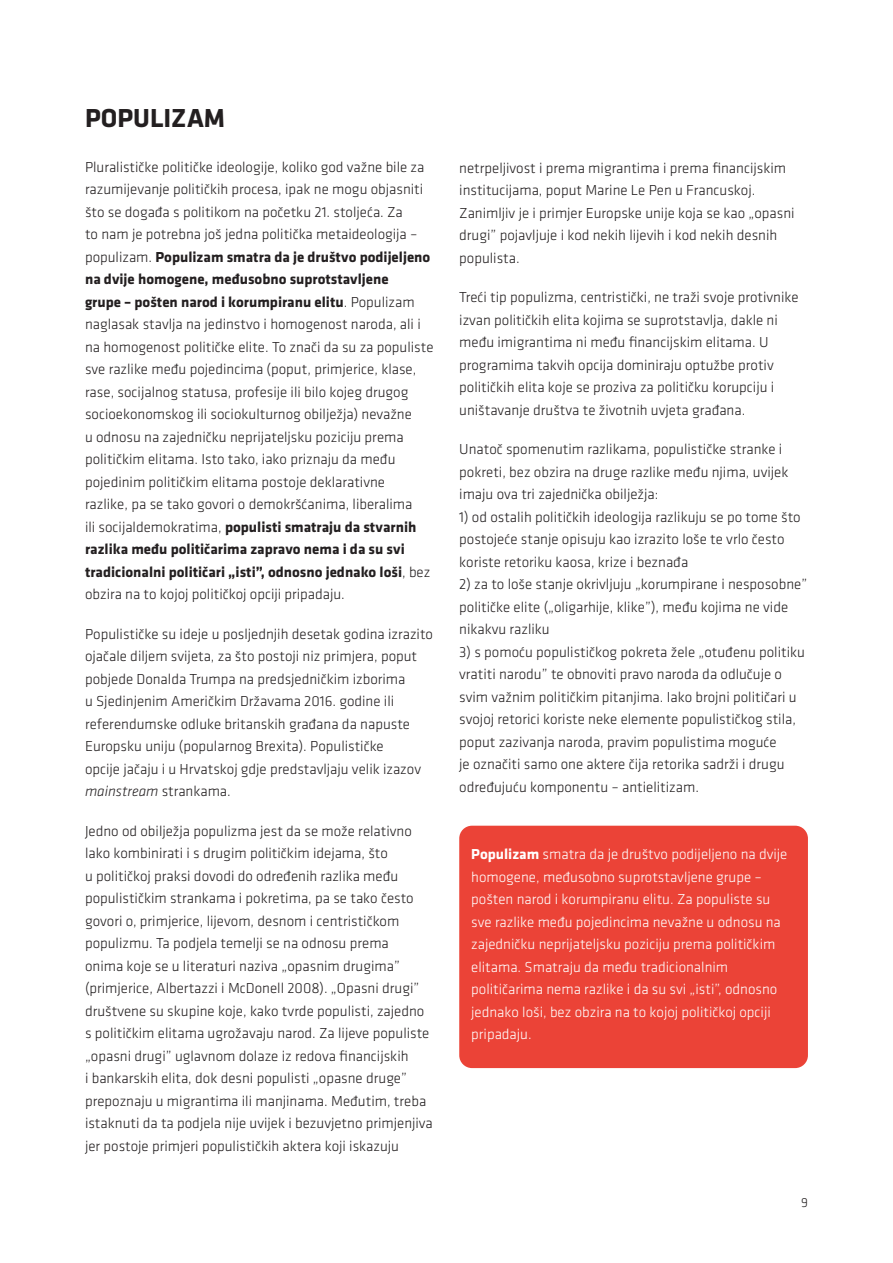
<style>
.page{position:relative;width:893px;height:1263px;background:#fff}
.page>*{position:absolute;margin:0;border:0;box-sizing:border-box;transform-origin:0 0}
.t1{font:700 27px "Klavika";color:#231f20}
.t2{font:300 15px/22.5px "Klavika";color:#231f20}
.t3{font:300 15px/22.5px "Klavika";color:#fff}
.t4{font:300 13.5px "Klavika";color:#231f20}
.s1{font-weight:700}
.s2{font-style:italic}
</style>
<div class="page">
<div style="left:459px;top:826px;width:349px;height:242px;background:#eb4337;border-radius:13px"></div>
<p class="t1" style="left:85px;top:103px;width:142px">POPULIZAM</p>
<p class="t2" style="left:85px;top:156px;width:350px">Pluralističke političke ideologije, koliko god važne bile za razumijevanje političkih procesa, ipak ne mogu objasniti što se događa s politikom na početku 21. stoljeća. Za<br>to nam je potrebna još jedna politička metaideologija – populizam. <span class="s1">Populizam smatra da je društvo podijeljeno na dvije homogene, međusobno suprotstavljene<br>grupe – pošten narod i korumpiranu elitu</span>. Populizam naglasak stavlja na jedinstvo i homogenost naroda, ali i na homogenost političke elite. To znači da su za populiste sve razlike među pojedincima (poput, primjerice, klase, rase, socijalnog statusa, profesije ili bilo kojeg drugog socioekonomskog ili sociokulturnog obilježja) nevažne<br>u odnosu na zajedničku neprijateljsku poziciju prema političkim elitama. Isto tako, iako priznaju da među pojedinim političkim elitama postoje deklarativne<br>razlike, pa se tako govori o demokršćanima, liberalima<br>ili socijaldemokratima, <span class="s1">populisti smatraju da stvarnih razlika među političarima zapravo nema i da su svi tradicionalni političari „isti”, odnosno jednako loši</span>, bez obzira na to kojoj političkoj opciji pripadaju.</p>
<p class="t2" style="left:85px;top:623px;width:349px">Populističke su ideje u posljednjih desetak godina izrazito ojačale diljem svijeta, za što postoji niz primjera, poput pobjede Donalda Trumpa na predsjedničkim izborima<br>u Sjedinjenim Američkim Državama 2016. godine ili referendumske odluke britanskih građana da napuste Europsku uniju (popularnog Brexita). Populističke<br>opcije jačaju i u Hrvatskoj gdje predstavljaju velik izazov <span class="s2">mainstream</span> strankama.</p>
<p class="t2" style="left:85px;top:820px;width:349px">Jedno od obilježja populizma jest da se može relativno lako kombinirati i s drugim političkim idejama, što<br>u političkoj praksi dovodi do određenih razlika među populističkim strankama i pokretima, pa se tako često govori o, primjerice, lijevom, desnom i centrističkom populizmu. Ta podjela temelji se na odnosu prema<br>onima koje se u literaturi naziva „opasnim drugima” (primjerice, Albertazzi i McDonell 2008). „Opasni drugi” društvene su skupine koje, kako tvrde populisti, zajedno s političkim elitama ugrožavaju narod. Za lijeve populiste „opasni drugi” uglavnom dolaze iz redova financijskih<br>i bankarskih elita, dok desni populisti „opasne druge” prepoznaju u migrantima ili manjinama. Međutim, treba istaknuti da ta podjela nije uvijek i bezuvjetno primjenjiva jer postoje primjeri populističkih aktera koji iskazuju</p>
<p class="t2" style="left:459px;top:157px;width:337px">netrpeljivost i prema migrantima i prema financijskim institucijama, poput Marine Le Pen u Francuskoj.<br>Zanimljiv je i primjer Europske unije koja se kao „opasni drugi” pojavljuje i kod nekih lijevih i kod nekih desnih populista.</p>
<p class="t2" style="left:459px;top:286px;width:341px">Treći tip populizma, centristički, ne traži svoje protivnike izvan političkih elita kojima se suprotstavlja, dakle ni među imigrantima ni među financijskim elitama. U programima takvih opcija dominiraju optužbe protiv političkih elita koje se proziva za političku korupciju i uništavanje društva te životnih uvjeta građana.</p>
<p class="t2" style="left:459px;top:438px;width:331px">Unatoč spomenutim razlikama, populističke stranke i pokreti, bez obzira na druge razlike među njima, uvijek imaju ova tri zajednička obilježja:</p>
<p class="t2" style="left:459px;top:506px;width:343px">1) od ostalih političkih ideologija razlikuju se po tome što postojeće stanje opisuju kao izrazito loše te vrlo često koriste retoriku kaosa, krize i beznađa</p>
<p class="t2" style="left:459px;top:573px;width:350px">2) za to loše stanje okrivljuju „korumpirane i nesposobne” političke elite („oligarhije, klike”), među kojima ne vide nikakvu razliku</p>
<p class="t2" style="left:459px;top:641px;width:347px">3) s pomoću populističkog pokreta žele „otuđenu politiku vratiti narodu” te obnoviti pravo naroda da odlučuje o svim važnim političkim pitanjima. Iako brojni političari u svojoj retorici koriste neke elemente populističkog stila, poput zazivanja naroda, pravim populistima moguće<br>je označiti samo one aktere čija retorika sadrži i drugu određujuću komponentu – antielitizam.</p>
<p class="t3" style="left:471px;top:843px;width:318px"><span class="s1">Populizam</span> smatra da je društvo podijeljeno na dvije homogene, međusobno suprotstavljene grupe – pošten narod i korumpiranu elitu. Za populiste su sve razlike među pojedincima nevažne u odnosu na zajedničku neprijateljsku poziciju prema političkim elitama. Smatraju da među tradicionalnim političarima nema razlike i da su svi „isti”, odnosno jednako loši, bez obzira na to kojoj političkoj opciji pripadaju.</p>
<p class="t4" style="left:801px;top:1195px;width:8px">9</p>
</div>
